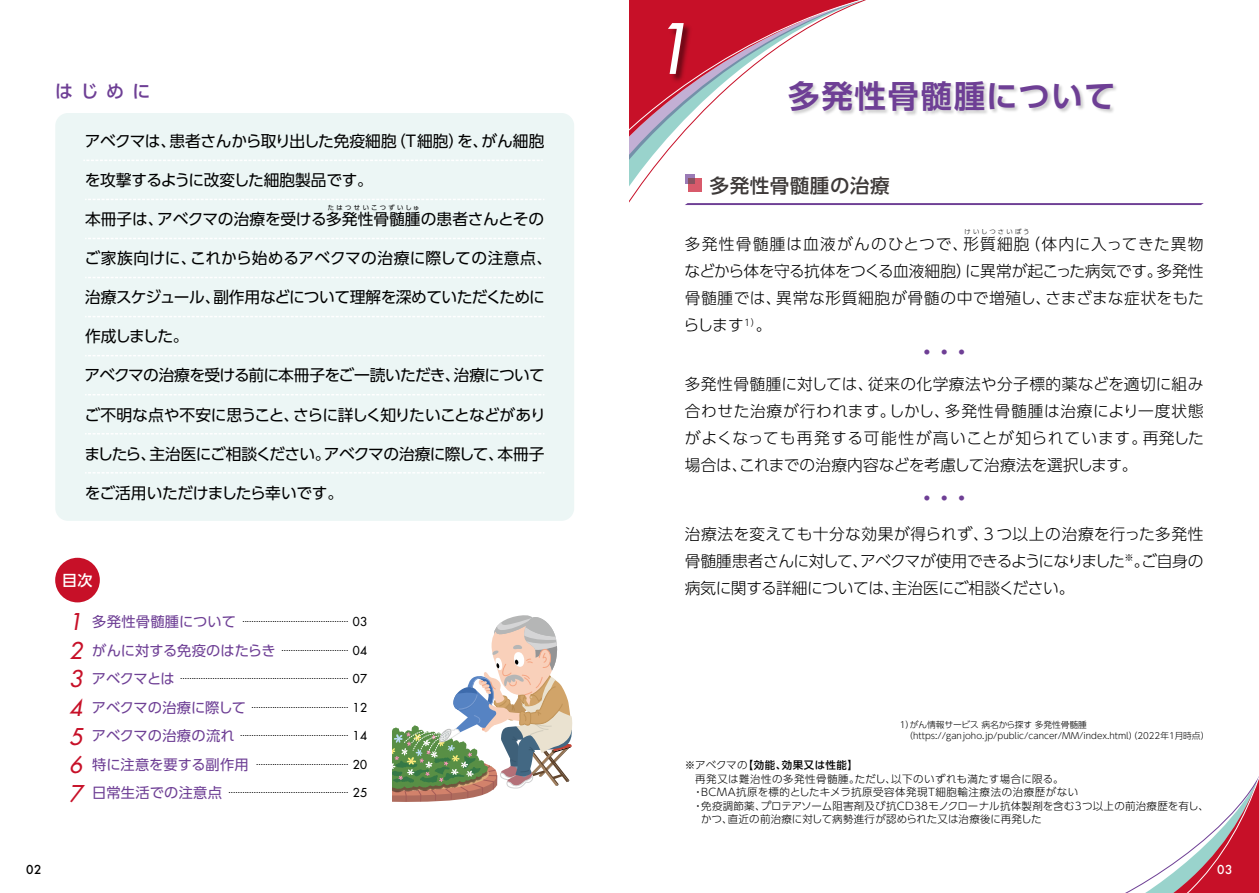
<style>
.page{position:relative;width:1259px;height:893px;background:#fff}
.page>*{position:absolute;margin:0;border:0;box-sizing:border-box;transform-origin:0 0}
.t1{font:italic 67.5px "Futura";color:#fff}
.t2{font:700 31.5px "UD Shin Go Pro De";letter-spacing:.05em;color:#6e3f95}
.t3{font:italic 22.5px/28.5px "Futura";color:#c71028;text-align:justify}
.t4{font:500 19.5px "UD Shin Go Pro";letter-spacing:.025em;color:#3e3a39}
.t5{font:500 18px "UD Shin Go Pro";color:#6e3f95}
.t6{font:300 15.75px/27px "UD Shin Go Pro";color:#000;text-align:justify}
.t7{font:15.75px "UD Shin Go Pro";letter-spacing:-.025em;color:#000}
.t8{font:15.75px "UD Shin Go Pro";letter-spacing:-.045em;color:#000}
.t9{font:15.75px "UD Shin Go Pro";letter-spacing:.01em;color:#000}
.t10{font:300 15.75px "UD Shin Go Pro";letter-spacing:.08em;color:#000}
.t11{font:800 15.75px "UD Shin M Go Pr 6";color:#6e3f95}
.t12{font:500 15px "UD Shin Go Pro";color:#fff}
.t13{font:500 12px "Futura";color:#000}
.t14{font:500 12px "Futura";color:#fff}
.t15{font:300 10.5px "UD Shin Go Pro";letter-spacing:.05em;color:#000}
.t16{font:300 10.5px "UD Shin Go Pro";letter-spacing:.025em;color:#000}
.t17{font:300 10.5px "UD Shin Go Pro";letter-spacing:.005em;color:#000}
.t18{font:500 10.5px "UD Shin Go Pro";letter-spacing:.05em;color:#000}
.t19{font:300 9px "UD Shin Go Pro";color:#000}
.t20{font:300 8.7px/10.5px "UD Shin Go Pro";color:#000}
.t21{font:6.3px "UD Shin Go Pro";letter-spacing:.375em;color:#000}
.t22{font:300 6.3px "UD Shin Go Pro";letter-spacing:.345em;color:#000}
.s1{font-weight:400;font-size:14.25px;color:#6e3f95}
.s2{font-family:"Futura";font-weight:400;font-size:12px}
.s3{font-weight:300}
</style>
<div class="page">
<svg style="left:1125px;top:776px;width:134px;height:117px"></svg>
<svg style="left:629px;top:151px;width:66px;height:25px"></svg>
<svg style="left:629px;top:0;width:237px;height:151px"></svg>
<img style="left:786px;top:78px;width:331px;height:48px">
<img style="left:650px;top:12px;width:52px;height:91px">
<svg style="left:393px;top:615px;width:180px;height:187px"></svg>
<div style="left:55px;top:558px;width:45px;height:44px;background:#c71028;border-radius:50%"></div>
<div style="left:55px;top:113px;width:519px;height:408px;background:#ecf6f5;border-radius:13px"></div>
<svg style="left:685px;top:203px;width:518px;height:2px"></svg>
<div style="left:688px;top:178px;width:14px;height:14px;background:#d85a6b"></div>
<svg style="left:684px;top:174px;width:10px;height:10px"></svg>
<svg style="left:83px;top:160px;width:460px;height:1px"></svg>
<svg style="left:85px;top:199px;width:459px;height:1px"></svg>
<svg style="left:85px;top:238px;width:459px;height:1px"></svg>
<svg style="left:85px;top:277px;width:459px;height:1px"></svg>
<svg style="left:85px;top:316px;width:459px;height:1px"></svg>
<svg style="left:85px;top:355px;width:459px;height:1px"></svg>
<svg style="left:85px;top:394px;width:459px;height:1px"></svg>
<svg style="left:85px;top:472px;width:459px;height:1px"></svg>
<svg style="left:85px;top:433px;width:459px;height:1px"></svg>
<h3 class="t5" style="left:55px;top:76px;width:97px">はじめに</h3>
<h3 class="t7" style="left:85px;top:129px;width:461px">アベクマは、患者さんから取り出した免疫細胞（T細胞）を、がん細胞</h3>
<h3 class="t7" style="left:85px;top:168px;width:290px">を攻撃するように改変した細胞製品です。</h3>
<h3 class="t7" style="left:85px;top:207px;width:461px">本冊子は、アベクマの治療を受ける多発性骨髄腫の患者さんとその</h3>
<p class="t21" style="left:328px;top:202px;width:93px">たはつせいこつずいしゅ</p>
<h3 class="t9" style="left:84px;top:246px;width:469px">ご家族向けに、これから始めるアベクマの治療に際しての注意点、</h3>
<h3 class="t7" style="left:85px;top:285px;width:461px">治療スケジュール、副作用などについて理解を深めていただくために</h3>
<h3 class="t7" style="left:85px;top:324px;width:105px">作成しました。</h3>
<h3 class="t8" style="left:84px;top:363px;width:462px">アベクマの治療を受ける前に本冊子をご一読いただき、治療について</h3>
<h3 class="t8" style="left:84px;top:402px;width:463px">ご不明な点や不安に思うこと、さらに詳しく知りたいことなどがあり</h3>
<h3 class="t8" style="left:84px;top:441px;width:461px">ましたら、主治医にご相談ください。アベクマの治療に際して、本冊子</h3>
<h3 class="t7" style="left:85px;top:480px;width:260px">をご活用いただけましたら幸いです。</h3>
<h3 class="t12" style="left:62px;top:568px;width:32px">目次</h3>
<h3 class="t3" style="left:69px;top:608px;width:15px">1<br>2<br>3<br>4<br>5<br>6<br>7</h3>
<p class="t19" style="left:92px;top:611px;width:276px"><span class="s1">多発性骨髄腫について</span> .............................................. <span class="s2">03</span></p>
<p class="t19" style="left:92px;top:640px;width:276px"><span class="s1">がんに対する免疫のはたらき</span> ............................. <span class="s2">04</span></p>
<p class="t19" style="left:92px;top:668px;width:277px"><span class="s1">アベクマとは</span> ......................................................................... <span class="s2">07</span></p>
<p class="t19" style="left:92px;top:697px;width:277px"><span class="s1">アベクマの治療に際して</span> .......................................... <span class="s2">12</span></p>
<p class="t19" style="left:92px;top:725px;width:277px"><span class="s1">アベクマの治療の流れ</span> ............................................... <span class="s2">14</span></p>
<p class="t19" style="left:92px;top:754px;width:276px"><span class="s1">特に注意を要する副作用</span> ........................................ <span class="s2">20</span></p>
<p class="t19" style="left:92px;top:782px;width:276px"><span class="s1">日常生活での注意点</span> .................................................... <span class="s2">25</span></p>
<h1 class="t1" style="left:652px;top:5px;width:41px">1</h1>
<h2 class="t2" style="left:788px;top:70px;width:329px">多発性骨髄腫について</h2>
<h3 class="t4" style="left:710px;top:169px;width:181px">多発性骨髄腫の治療</h3>
<p class="t22" style="left:964px;top:227px;width:66px">けいしつさいぼう</p>
<h3 class="t6" style="left:683px;top:230px;width:522px;text-indent:280px">形質細胞（体内に入ってきた異物などから体を守る抗体をつくる血液細胞）に異常が起こった病気です。多発性骨髄腫では、異常な形質細胞が骨髄の中で増殖し、さまざまな症状をもたらします<sup>1）</sup>。</h3>
<h3 class="t11" style="left:919px;top:338px;width:52px">・・・</h3>
<h3 class="t6" style="left:685px;top:370px;width:521px">多発性骨髄腫に対しては、従来の化学療法や分子標的薬などを適切に組み合わせた治療が行われます。しかし、多発性骨髄腫は治療により一度状態がよくなっても再発する可能性が高いことが知られています。再発した場合は、これまでの治療内容などを考慮して治療法を選択します。</h3>
<h3 class="t11" style="left:919px;top:484px;width:52px">・・・</h3>
<h3 class="t6" style="left:685px;top:520px;width:520px">治療法を変えても十分な効果が得られず、3つ以上の治療を行った多発性骨髄腫患者さんに対して、アベクマが使用できるようになりました<sup>※</sup>。ご自身の病気に関する詳細については、主治医にご相談ください。</h3>
<h3 class="t10" style="left:685px;top:231px;width:285px">多発性骨髄腫は血液がんのひとつで、</h3>
<p class="t20" style="left:904px;top:719px;width:306px;text-indent:-5px">1）がん情報サービス 病名から探す 多発性骨髄腫（https://ganjoho.jp/public/cancer/MM/index.html）（2022年1月時点）</p>
<p class="t18" style="left:685px;top:757px;width:175px"><span class="s3">※アベクマの</span>【効能、効果又は性能】</p>
<p class="t15" style="left:695px;top:770px;width:370px">再発又は難治性の多発性骨髄腫。ただし、以下のいずれも満たす場合に限る。</p>
<p class="t15" style="left:692px;top:784px;width:387px">・BCMA抗原を標的としたキメラ抗原受容体発現T細胞輸注療法の治療歴がない</p>
<p class="t16" style="left:692px;top:797px;width:518px">・免疫調節薬、プロテアソーム阻害剤及び抗CD38モノクローナル抗体製剤を含む3つ以上の前治療歴を有し、</p>
<p class="t17" style="left:701px;top:811px;width:342px">かつ、直近の前治療に対して病勢進行が認められた又は治療後に再発した</p>
<h3 class="t13" style="left:26px;top:862px;width:17px">02</h3>
<h3 class="t14" style="left:1217px;top:862px;width:17px">03</h3>
</div>
